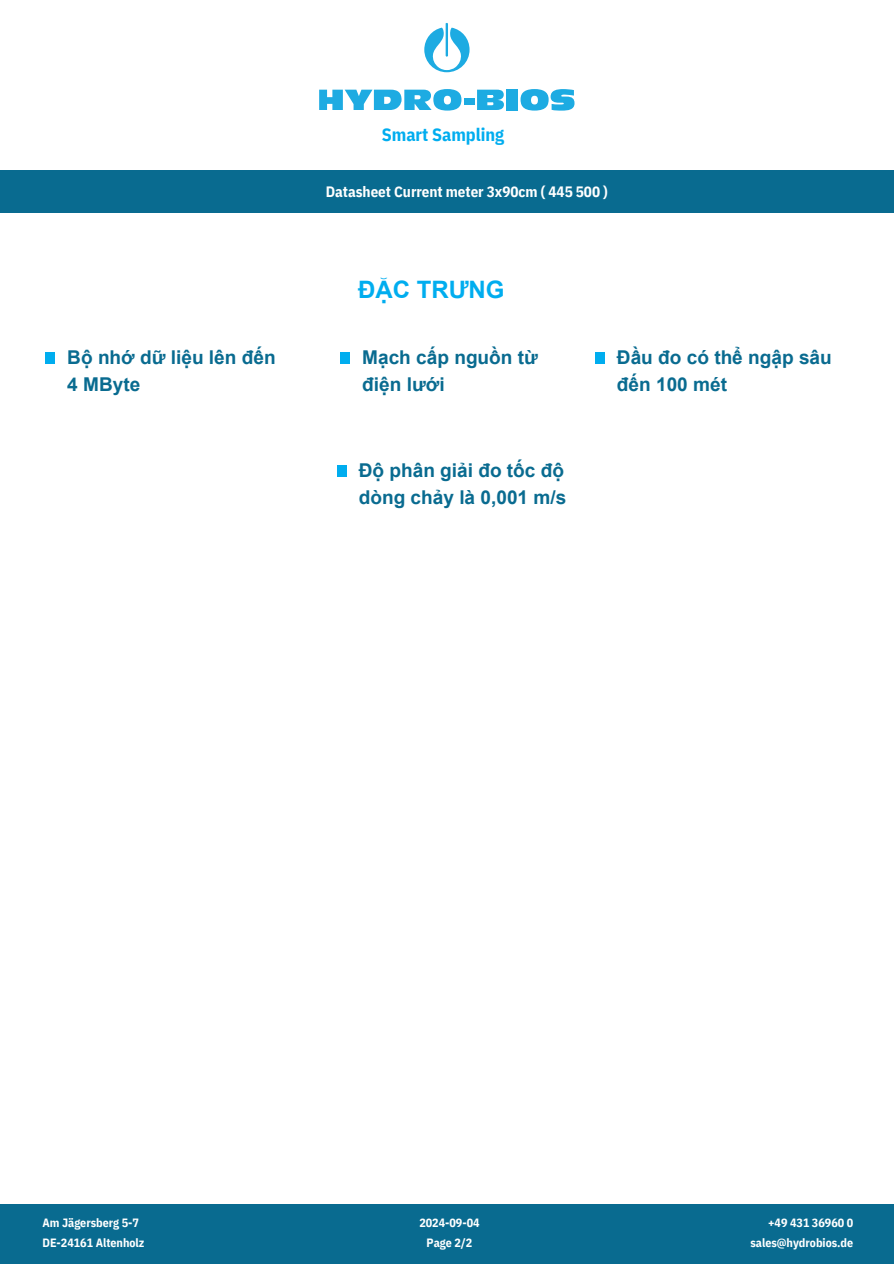
<style>
.page{position:relative;width:894px;height:1264px;background:#fff}
.page>*{position:absolute;margin:0;border:0;box-sizing:border-box;transform-origin:0 0}
.t1{font:700 24px "Arial";color:#00adef}
.t2{font:700 19.05px/26.4px "Arial";color:#096b90}
.t3{font:700 18px "IBM Plex Sans Cond";color:#00adef}
.t4{font:700 15px "IBM Plex Sans Cond";color:#fff}
.t5{font:700 12px/20.2px "IBM Plex Sans Cond";color:#fff}
</style>
<div class="page">
<svg style="left:424px;top:23px;width:45px;height:49px"></svg>
<div style="left:0;top:170px;width:893px;height:43px;background:#096b90"></div>
<svg style="left:319px;top:89px;width:142px;height:22px"></svg>
<div style="left:464px;top:99px;width:10px;height:5px;background:#1dabe2"></div>
<svg style="left:477px;top:90px;width:27px;height:20px"></svg>
<div style="left:506px;top:90px;width:11px;height:20px;background:#1dabe2"></div>
<svg style="left:520px;top:89px;width:54px;height:22px"></svg>
<div style="left:0;top:1203px;width:893px;height:60px;background:#096b90"></div>
<div style="left:46px;top:352px;width:9px;height:11px;background:#00adef"></div>
<div style="left:340px;top:352px;width:10px;height:11px;background:#00adef"></div>
<div style="left:595px;top:352px;width:9px;height:11px;background:#00adef"></div>
<div style="left:337px;top:465px;width:9px;height:11px;background:#00adef"></div>
<h2 class="t3" style="left:382px;top:122px;width:124px">Smart Sampling</h2>
<h3 class="t4" style="left:326px;top:182px;width:283px">Datasheet Current meter 3x90cm ( 445 500 )</h3>
<h2 class="t1" style="left:358px;top:276px;width:148px">ĐẶC TRƯNG</h2>
<h2 class="t2" style="left:67px;top:344px;width:210px">Bộ nhớ dữ liệu lên đến<br>4 MByte</h2>
<p class="t2" style="left:362px;top:344px;width:177px">Mạch cấp nguồn từ điện lưới</p>
<p class="t2" style="left:616px;top:344px;width:216px">Đầu đo có thể ngập sâu đến 100 mét</p>
<p class="t2" style="left:359px;top:457px;width:209px">Độ phân giải đo tốc độ dòng chảy là 0,001 m/s</p>
<h1 class="t5" style="left:43px;top:1211px;width:103px">Am Jägersberg 5-7<br>DE-24161 Altenholz</h1>
<h2 class="t5" style="left:419px;top:1211px;width:62px;text-align:center">2024-09-04<br>Page 2/2</h2>
<h2 class="t5" style="left:750px;top:1211px;width:104px;text-align:right">+49 431 36960 0 sales@hydrobios.de</h2>
</div>
